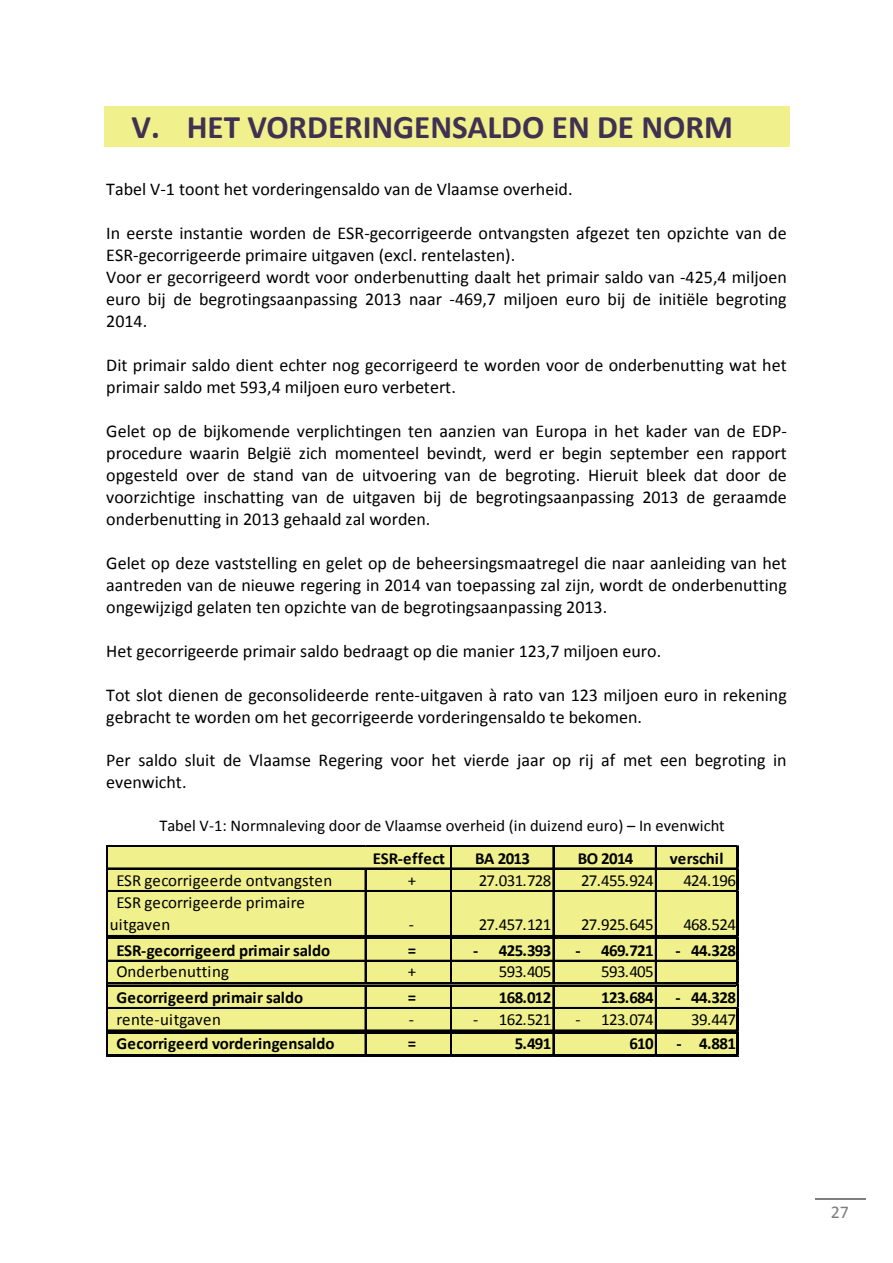
<style>
.page{position:relative;width:893px;height:1263px;background:#fff}
.page>*{position:absolute;margin:0;border:0;box-sizing:border-box;transform-origin:0 0}
.t1{font:700 33px "Calibri";color:#403152}
.t2{font:18px/21.9px "Calibri";color:#000}
.t3{font:18px "Calibri";color:#7e7e7e}
.t4{font:700 16.8px "Calibri";letter-spacing:-.02em;color:#000}
.t5{font:16.8px/22.5px "Calibri";letter-spacing:-.015em;color:#000}
.t6{font:16.8px "Calibri";letter-spacing:.005em;color:#000}
.t7{font:700 16.8px "Calibri";letter-spacing:.015em;color:#000}
.t8{font:16.5px "Calibri";color:#000}
</style>
<div class="page">
<div style="left:104px;top:106px;width:685px;height:41px;background:#f0f08d"></div>
<div style="left:107px;top:847px;width:631px;height:210px;background:#f0f08d"></div>
<hr style="left:107px;top:846px;width:631px;height:1px;background:#000">
<hr style="left:107px;top:868px;width:629px;height:1px;background:#000">
<hr style="left:107px;top:890px;width:629px;height:1px;background:#000">
<hr style="left:107px;top:891px;width:629px;height:1px;background:#000">
<hr style="left:107px;top:935px;width:629px;height:1px;background:#000">
<hr style="left:107px;top:936px;width:629px;height:1px;background:#000">
<hr style="left:107px;top:937px;width:629px;height:1px;background:#000">
<hr style="left:107px;top:938px;width:629px;height:1px;background:#000">
<hr style="left:365px;top:869px;width:1px;height:67px;background:#000">
<hr style="left:450px;top:847px;width:2px;height:89px;background:#000">
<hr style="left:553px;top:847px;width:1px;height:89px;background:#000">
<hr style="left:655px;top:847px;width:1px;height:89px;background:#000">
<hr style="left:107px;top:960px;width:629px;height:1px;background:#000">
<hr style="left:107px;top:982px;width:629px;height:1px;background:#000">
<hr style="left:107px;top:983px;width:629px;height:1px;background:#000">
<hr style="left:107px;top:985px;width:629px;height:1px;background:#000">
<hr style="left:365px;top:939px;width:1px;height:44px;background:#000">
<hr style="left:450px;top:939px;width:2px;height:44px;background:#000">
<hr style="left:553px;top:939px;width:1px;height:44px;background:#000">
<hr style="left:655px;top:939px;width:1px;height:44px;background:#000">
<hr style="left:107px;top:1007px;width:629px;height:2px;background:#000">
<hr style="left:736px;top:847px;width:2px;height:139px;background:#000">
<hr style="left:107px;top:1030px;width:629px;height:1px;background:#000">
<hr style="left:107px;top:1032px;width:629px;height:1px;background:#000">
<hr style="left:106px;top:846px;width:1px;height:211px;background:#000">
<hr style="left:365px;top:986px;width:1px;height:44px;background:#000">
<hr style="left:450px;top:986px;width:2px;height:44px;background:#000">
<hr style="left:450px;top:1033px;width:2px;height:22px;background:#000">
<hr style="left:553px;top:986px;width:1px;height:44px;background:#000">
<hr style="left:655px;top:986px;width:1px;height:44px;background:#000">
<hr style="left:107px;top:1055px;width:631px;height:2px;background:#000">
<hr style="left:736px;top:1007px;width:2px;height:50px;background:#000">
<svg style="left:365px;top:1033px;width:1px;height:24px"></svg>
<svg style="left:553px;top:1033px;width:1px;height:24px"></svg>
<svg style="left:655px;top:1033px;width:1px;height:24px"></svg>
<svg style="left:737px;top:984px;width:2px;height:24px"></svg>
<h1 class="t1" style="left:132px;top:113px;width:603px">V. HET VORDERINGENSALDO EN DE NORM</h1>
<p class="t2" style="left:106px;top:180px;width:468px">Tabel V‐1 toont het vorderingensaldo van de Vlaamse overheid.</p>
<p class="t2" style="left:106px;top:224px;width:682px">In eerste instantie worden de ESR‐gecorrigeerde ontvangsten afgezet ten opzichte van de ESR‐gecorrigeerde primaire uitgaven (excl. rentelasten).<br>Voor er gecorrigeerd wordt voor onderbenutting daalt het primair saldo van ‐425,4 miljoen euro bij de begrotingsaanpassing 2013 naar ‐469,7 miljoen euro bij de initiële begroting 2014.</p>
<p class="t2" style="left:106px;top:356px;width:682px">Dit primair saldo dient echter nog gecorrigeerd te worden voor de onderbenutting wat het primair saldo met 593,4 miljoen euro verbetert.</p>
<p class="t2" style="left:106px;top:421px;width:682px;text-align:justify">Gelet op de bijkomende verplichtingen ten aanzien van Europa in het kader van de EDP‐ procedure waarin België zich momenteel bevindt, werd er begin september een rapport opgesteld over de stand van de uitvoering van de begroting. Hieruit bleek dat door de voorzichtige inschatting van de uitgaven bij de begrotingsaanpassing 2013 de geraamde onderbenutting in 2013 gehaald zal worden.</p>
<p class="t2" style="left:106px;top:553px;width:682px;text-align:justify">Gelet op deze vaststelling en gelet op de beheersingsmaatregel die naar aanleiding van het aantreden van de nieuwe regering in 2014 van toepassing zal zijn, wordt de onderbenutting ongewijzigd gelaten ten opzichte van de begrotingsaanpassing 2013.</p>
<p class="t2" style="left:106px;top:641px;width:556px">Het gecorrigeerde primair saldo bedraagt op die manier 123,7 miljoen euro.</p>
<p class="t2" style="left:106px;top:685px;width:682px">Tot slot dienen de geconsolideerde rente‐uitgaven à rato van 123 miljoen euro in rekening gebracht te worden om het gecorrigeerde vorderingensaldo te bekomen.</p>
<p class="t2" style="left:106px;top:751px;width:682px">Per saldo sluit de Vlaamse Regering voor het vierde jaar op rij af met een begroting in evenwicht.</p>
<p class="t8" style="left:159px;top:819px;width:567px">Tabel V‐1: Normnaleving door de Vlaamse overheid (in duizend euro) – In evenwicht</p>
<p class="t7" style="left:373px;top:851px;width:74px">ESR‐effect</p>
<p class="t4" style="left:475px;top:851px;width:56px">BA 2013</p>
<p class="t4" style="left:578px;top:851px;width:57px">BO 2014</p>
<p class="t4" style="left:670px;top:851px;width:55px">verschil</p>
<p class="t6" style="left:116px;top:874px;width:217px">ESR gecorrigeerde ontvangsten</p>
<p class="t5" style="left:408px;top:871px;width:10px">+</p>
<p class="t5" style="left:479px;top:871px;width:74px">27.031.728</p>
<p class="t5" style="left:581px;top:871px;width:74px">27.455.924</p>
<p class="t5" style="left:683px;top:871px;width:54px">424.196</p>
<p class="t5" style="left:110px;top:892px;width:197px;text-indent:7px">ESR gecorrigeerde primaire uitgaven</p>
<p class="t5" style="left:409px;top:915px;width:7px">‐</p>
<p class="t5" style="left:479px;top:915px;width:74px">27.457.121</p>
<p class="t5" style="left:581px;top:915px;width:74px">27.925.645</p>
<p class="t5" style="left:683px;top:915px;width:54px">468.524</p>
<p class="t4" style="left:116px;top:943px;width:215px">ESR‐gecorrigeerd primair saldo</p>
<p class="t4" style="left:408px;top:943px;width:10px">=</p>
<p class="t4" style="left:473px;top:943px;width:80px">‐ 425.393</p>
<p class="t4" style="left:575px;top:943px;width:80px">‐ 469.721</p>
<p class="t4" style="left:675px;top:943px;width:62px">‐ 44.328</p>
<p class="t6" style="left:116px;top:965px;width:114px">Onderbenutting</p>
<p class="t5" style="left:408px;top:962px;width:10px">+</p>
<p class="t5" style="left:499px;top:962px;width:54px">593.405</p>
<p class="t5" style="left:601px;top:962px;width:54px">593.405</p>
<p class="t4" style="left:116px;top:991px;width:188px">Gecorrigeerd primair saldo</p>
<p class="t4" style="left:408px;top:991px;width:10px">=</p>
<p class="t4" style="left:499px;top:991px;width:54px">168.012</p>
<p class="t4" style="left:601px;top:991px;width:54px">123.684</p>
<p class="t4" style="left:675px;top:991px;width:62px">‐ 44.328</p>
<p class="t6" style="left:116px;top:1012px;width:106px">rente‐uitgaven</p>
<p class="t5" style="left:409px;top:1009px;width:7px">‐</p>
<p class="t5" style="left:473px;top:1009px;width:80px">‐ 162.521</p>
<p class="t5" style="left:575px;top:1009px;width:80px">‐ 123.074</p>
<p class="t5" style="left:691px;top:1009px;width:46px">39.447</p>
<p class="t4" style="left:116px;top:1037px;width:220px">Gecorrigeerd vorderingensaldo</p>
<p class="t4" style="left:408px;top:1037px;width:10px">=</p>
<p class="t4" style="left:515px;top:1037px;width:38px">5.491</p>
<p class="t4" style="left:629px;top:1037px;width:26px">610</p>
<p class="t4" style="left:677px;top:1037px;width:61px">‐ 4.881</p>
<p class="t3" style="left:831px;top:1204px;width:20px">27</p>
</div>
